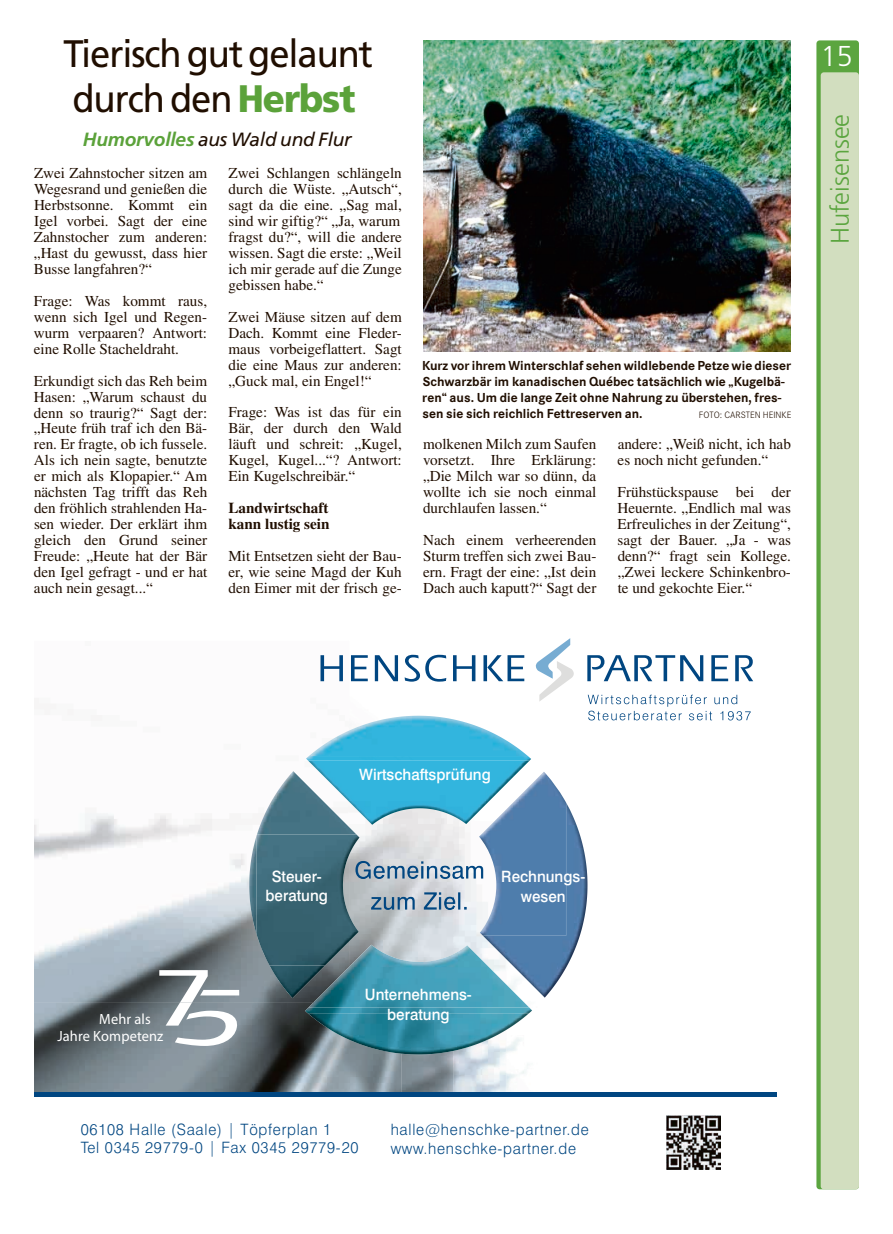
<style>
.page{position:relative;width:893px;height:1234px;background:#fff}
.page>*{position:absolute;margin:0;border:0;box-sizing:border-box;transform-origin:0 0}
.t1{font:38.25px/44.7px "Frutiger";letter-spacing:-.03em;color:#200e00;scale:.95 1}
.t2{font:300 28.65px "Frutiger";color:#fff}
.t3{font:300 25.5px "Frutiger";color:#5ba53f}
.t4{font:500 24.45px/31px "Swiss 721 BT";color:#004681;text-align:center}
.t5{font:italic 19.2px "Frutiger";letter-spacing:-.01em;color:#200e00}
.t6{font:300 15.6px/18.8px "Swiss 721 BT";letter-spacing:.05em;color:#004681}
.t7{font:500 15.6px/19.8px "Swiss 721 BT";color:#fff;text-align:center}
.t8{font:15.15px/15.9px "Times";color:#200e00;text-align:justify}
.t9{font:700 15.15px/15.9px "Times";color:#200e00}
.t10{font:14.85px/16.8px "Myriad Pro";letter-spacing:.01em;color:#fff}
.t11{font:700 13.5px/15.9px "Corporate S";color:#200e00}
.t12{font:300 9.6px "Corporate S";color:#200e00}
.s1{font-weight:900;color:#5ba23a}
.s2{font-weight:700;color:#5ba23a}
</style>
<div class="page">
<svg style="left:816px;top:40px;width:43px;height:1148px;fill:#5ba53f"></svg>
<div style="left:821px;top:72px;width:38px;height:1116px;background:#d2debf;border-radius:3px"></div>
<img style="left:423px;top:40px;width:368px;height:311px">
<img style="left:34px;top:681px;width:309px;height:320px">
<img style="left:351px;top:681px;width:257px;height:40px">
<img style="left:454px;top:824px;width:52px;height:268px">
<img style="left:453px;top:824px;width:1px;height:120px">
<img style="left:506px;top:997px;width:40px;height:95px">
<img style="left:34px;top:1002px;width:367px;height:90px">
<img style="left:34px;top:1001px;width:275px;height:1px">
<img style="left:402px;top:1054px;width:52px;height:38px">
<img style="left:401px;top:1054px;width:1px;height:38px">
<img style="left:539px;top:681px;width:35px;height:20px">
<svg style="left:320px;top:638px;width:433px;height:43px"></svg>
<svg style="left:588px;top:694px;width:163px;height:26px"></svg>
<img style="left:667px;top:1115px;width:54px;height:54px">
<svg style="left:159px;top:969px;width:80px;height:76px"></svg>
<img style="left:483px;top:802px;width:92px;height:195px">
<img style="left:559px;top:821px;width:28px;height:158px">
<img style="left:547px;top:979px;width:11px;height:15px">
<svg style="left:558px;top:978px;width:1px;height:19px"></svg>
<img style="left:479px;top:774px;width:87px;height:161px">
<img style="left:309px;top:715px;width:219px;height:40px">
<img style="left:311px;top:730px;width:38px;height:23px">
<img style="left:349px;top:715px;width:139px;height:15px">
<img style="left:491px;top:731px;width:34px;height:22px">
<svg style="left:488px;top:730px;width:40px;height:1px"></svg>
<img style="left:308px;top:760px;width:221px;height:64px">
<img style="left:420px;top:808px;width:34px;height:8px">
<svg style="left:453px;top:815px;width:13px;height:8px"></svg>
<img style="left:306px;top:755px;width:225px;height:5px">
<img style="left:249px;top:771px;width:108px;height:113px">
<img style="left:249px;top:884px;width:8px;height:50px">
<img style="left:270px;top:965px;width:39px;height:32px">
<img style="left:270px;top:965px;width:19px;height:29px">
<img style="left:257px;top:834px;width:102px;height:110px">
<img style="left:257px;top:854px;width:92px;height:111px">
<img style="left:349px;top:837px;width:10px;height:94px">
<img style="left:348px;top:854px;width:1px;height:60px">
<img style="left:309px;top:944px;width:220px;height:63px">
<img style="left:420px;top:953px;width:33px;height:8px">
<img style="left:453px;top:945px;width:14px;height:8px">
<img style="left:308px;top:1012px;width:221px;height:42px">
<img style="left:464px;top:1029px;width:42px;height:19px">
<img style="left:507px;top:1012px;width:22px;height:17px">
<img style="left:308px;top:1012px;width:92px;height:41px">
<img style="left:401px;top:1050px;width:53px;height:4px">
<img style="left:305px;top:1007px;width:227px;height:5px">
<svg style="left:453px;top:865px;width:1px;height:13px"></svg>
<svg style="left:453px;top:896px;width:1px;height:13px"></svg>
<hr style="left:34px;top:1092px;width:743px;height:4px;background:#004681">
<h1 class="t1" style="left:63px;top:31px;width:327px">Tierisch gut gelaunt durch den <span class="s1">Herbst</span></h1>
<p class="t5" style="left:83px;top:128px;width:271px"><span class="s2">Humorvolles</span> aus Wald und Flur</p>
<p class="t8" style="left:34px;top:165px;width:175px">Zwei Zahnstocher sitzen am Wegesrand und genießen die Herbstsonne. Kommt ein Igel vorbei. Sagt der eine Zahnstocher zum anderen: „Hast du gewusst, dass hier Busse langfahren?“</p>
<p class="t8" style="left:34px;top:292px;width:175px">Frage: Was kommt raus, wenn sich Igel und Regen&shy;wurm verpaaren? Antwort: eine Rolle Stacheldraht.</p>
<p class="t8" style="left:34px;top:372px;width:175px">Erkundigt sich das Reh beim Hasen: „Warum schaust du denn so traurig?“ Sagt der: „Heute früh traf ich den Bä&shy;ren. Er fragte, ob ich fussele.<br>Als ich nein sagte, benutzte er mich als Klopapier.“ Am nächsten Tag trifft das Reh den fröhlich strahlenden Ha&shy;sen wieder. Der erklärt ihm gleich den Grund seiner Freude: „Heute hat der Bär den Igel gefragt - und er hat auch nein gesagt...“</p>
<p class="t8" style="left:228px;top:165px;width:175px">Zwei Schlangen schlängeln durch die Wüste. „Autsch“, sagt da die eine. „Sag mal, sind wir giftig?“ „Ja, warum fragst du?“, will die andere wissen. Sagt die erste: „Weil ich mir gerade auf die Zunge gebissen habe.“</p>
<p class="t8" style="left:228px;top:308px;width:175px">Zwei Mäuse sitzen auf dem Dach. Kommt eine Fleder&shy;maus vorbeigeflattert. Sagt die eine Maus zur anderen: „Guck mal, ein Engel!“</p>
<p class="t8" style="left:228px;top:404px;width:175px">Frage: Was ist das für ein Bär, der durch den Wald läuft und schreit: „Kugel, Kugel, Kugel...“? Antwort:<br>Ein Kugelschreibär.“</p>
<p class="t9" style="left:228px;top:499px;width:103px">Landwirtschaft kann lustig sein</p>
<p class="t8" style="left:228px;top:548px;width:175px">Mit Entsetzen sieht der Bau&shy;er, wie seine Magd der Kuh den Eimer mit der frisch ge-</p>
<p class="t11" style="left:422px;top:357px;width:371px">Kurz vor ihrem Winterschlaf sehen wildlebende Petze wie dieser Schwarzbär im kanadischen Québec tatsächlich wie „Kugelbä&shy;ren“ aus. Um die lange Zeit ohne Nahrung zu überstehen, fres&shy;sen sie sich reichlich Fettreserven an.</p>
<p class="t12" style="left:699px;top:409px;width:94px">FOTO: CARSTEN HEINKE</p>
<p class="t8" style="left:423px;top:436px;width:175px">molkenen Milch zum Saufen vorsetzt. Ihre Erklärung: „Die Milch war so dünn, da wollte ich sie noch einmal durchlaufen lassen.“</p>
<p class="t8" style="left:423px;top:532px;width:175px">Nach einem verheerenden Sturm treffen sich zwei Bau&shy;ern. Fragt der eine: „Ist dein Dach auch kaputt?“ Sagt der</p>
<p class="t8" style="left:618px;top:436px;width:175px">andere: „Weiß nicht, ich hab es noch nicht gefunden.“</p>
<p class="t8" style="left:618px;top:484px;width:175px">Frühstückspause bei der Heuernte. „Endlich mal was Erfreuliches in der Zeitung“, sagt der Bauer. „Ja - was denn?“ fragt sein Kollege. „Zwei leckere Schinkenbro&shy;te und gekochte Eier.“</p>
<h2 class="t2" style="left:821px;top:40px;width:33px">15</h2>
<h3 class="t3" style="left:825px;top:244px;width:132px;rotate:-90deg">Hufeisensee</h3>
<p class="t7" style="left:359px;top:763px;width:133px">Wirtschaftsprüfung</p>
<p class="t10" style="left:57px;top:1010px;width:108px;text-indent:42px">Mehr als<br>Jahre Kompetenz</p>
<h3 class="t4" style="left:354px;top:853px;width:132px">Gemeinsam zum Ziel.</h3>
<p class="t7" style="left:265px;top:865px;width:64px">Steuer&shy;beratung</p>
<p class="t7" style="left:501px;top:866px;width:85px">Rechnungs&shy;wesen</p>
<p class="t7" style="left:365px;top:984px;width:108px">Unternehmens&shy;beratung</p>
<p class="t6" style="left:81px;top:1119px;width:279px">06108 Halle (Saale) | Töpferplan 1<br>Tel 0345 29779-0 | Fax 0345 29779-20</p>
<p class="t6" style="left:391px;top:1119px;width:200px">halle@henschke-partner.de www.henschke-partner.de</p>
</div>
